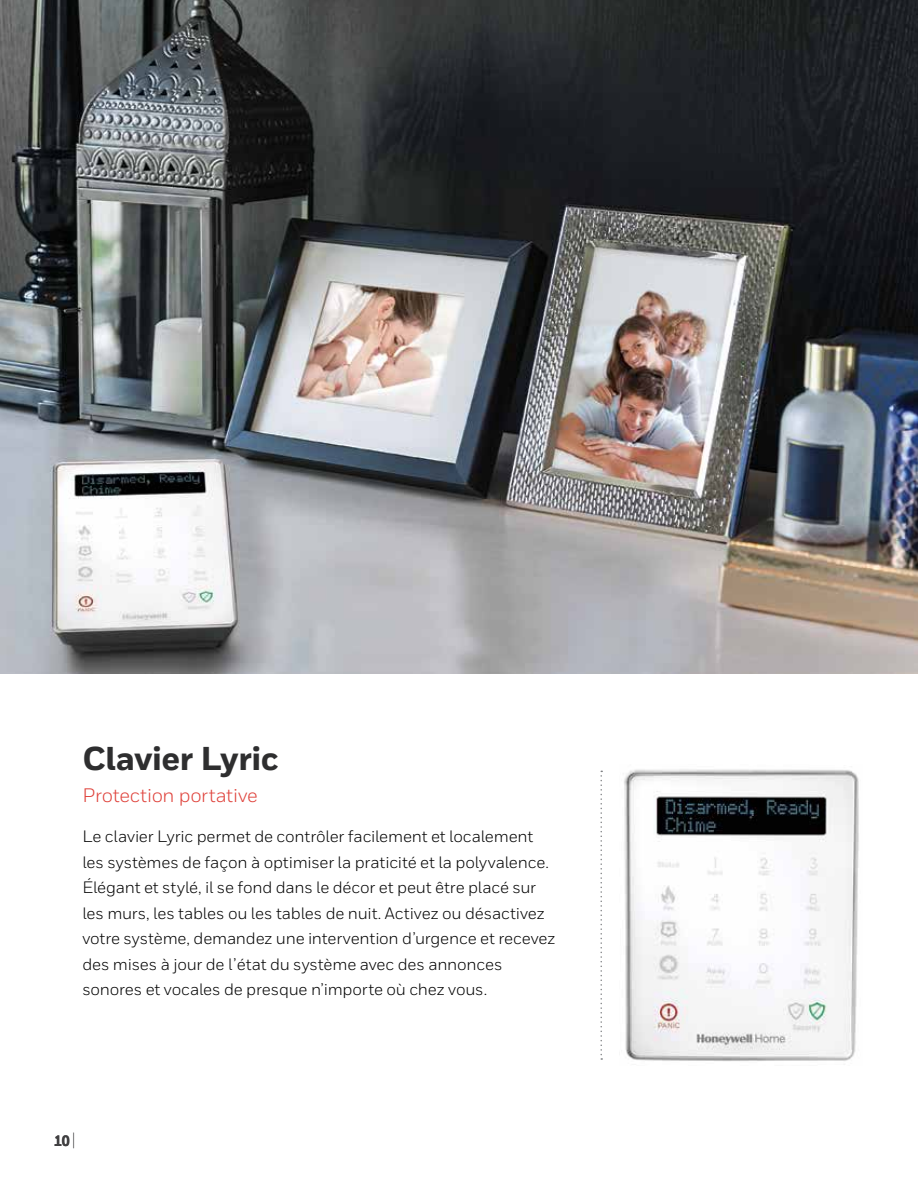
<style>
.page{position:relative;width:918px;height:1188px;background:#fff}
.page>*{position:absolute;margin:0;border:0;box-sizing:border-box;transform-origin:0 0}
.t1{font:800 33px "Honeywell Sans";letter-spacing:-.015em;color:#2e2e2f}
.t2{font:19.5px "Honeywell Sans";letter-spacing:-.01em;color:#df413a}
.t3{font:16.5px/25.5px "Honeywell Sans";letter-spacing:-.01em;color:#000}
.t4{font:800 15px "Honeywell Cond";color:#414042}
.s1{font-weight:300;font-size:18.75px}
</style>
<div class="page">
<img style="left:0;top:0;width:918px;height:673px">
<img style="left:624px;top:769px;width:235px;height:292px">
<svg style="left:600px;top:771px;width:2px;height:289px"></svg>
<h1 class="t1" style="left:82px;top:738px;width:198px">Clavier Lyric</h1>
<p class="t2" style="left:82px;top:783px;width:177px">Protection portative</p>
<p class="t3" style="left:82px;top:824px;width:474px">Le clavier Lyric permet de contrôler facilement et localement les systèmes de façon à optimiser la praticité et la polyvalence.<br>Élégant et stylé, il se fond dans le décor et peut être placé sur les murs, les tables ou les tables de nuit. Activez ou désactivez votre système, demandez une intervention d’urgence et recevez des mises à jour de l’état du système avec des annonces sonores et vocales de presque n’importe où chez vous.</p>
<p class="t4" style="left:54px;top:1131px;width:23px">10 <span class="s1">|</span></p>
</div>
